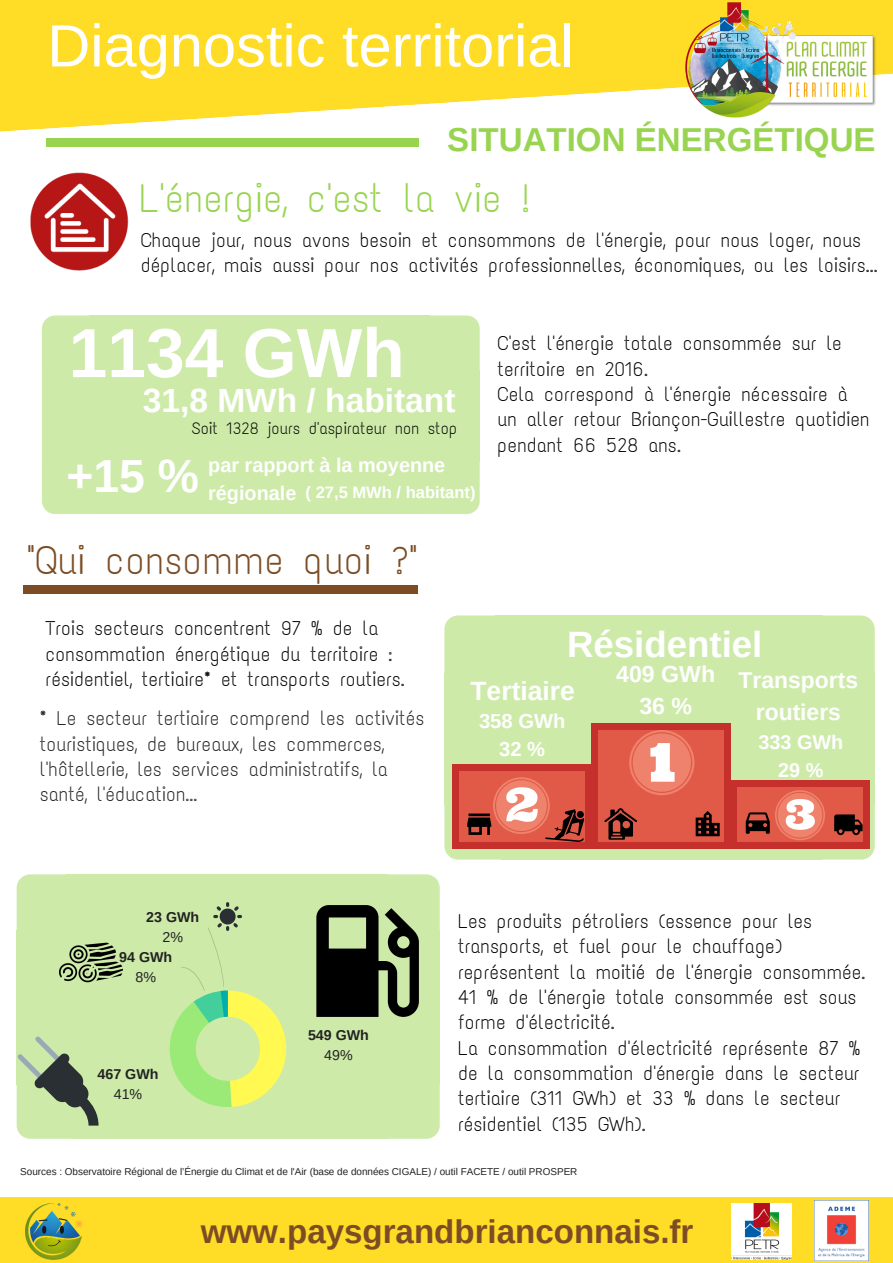
<style>
.page{position:relative;width:893px;height:1263px;background:#fff}
.page>*{position:absolute;margin:0;border:0;box-sizing:border-box;transform-origin:0 0}
.t1{font:700 69.53px "Arimo";color:#fff}
.t2{font:59.62px "Arimo";color:#fff}
.t3{font:700 46.35px "Arimo";color:#fff}
.t4{font:39.75px "Text Me One";color:#99d450}
.t5{font:39.75px "Text Me One";color:#7c4d25}
.t6{font:700 36.6px "Arimo";color:#fff}
.t7{font:700 33.53px "Arimo";color:#fff}
.t8{font:700 33.08px "Arimo";color:#7c4d25}
.t9{font:700 33.08px "Arimo";color:#99d450}
.t10{font:700 26.47px "Arimo";color:#fff}
.t11{font:700 23.17px/32.1px "Arimo";color:#fff;text-align:center}
.t12{font:700 22.88px/31.5px "Arimo";color:#fff;text-align:center}
.t13{font:700 20.17px/28.1px "Arimo";color:#fff;text-align:center}
.t14{font:19.88px/25.3px "Text Me One";color:#000}
.t15{font:19.88px/25.3px "Text Me One";color:#222}
.t16{font:700 19.88px/27.6px "Arimo";color:#fff;text-align:center}
.t17{font:16.58px "Text Me One";color:#000}
.t18{font:700 16.58px "Arimo";color:#fff}
.t19{font:700 14.25px "Arimo";color:#222}
.t20{font:14.25px "Arimo";color:#222}
.t21{font:9.9px "Arimo";color:#222}
.s1{font-size:19.88px}
</style>
<div class="page">
<svg style="left:0;top:0;width:893px;height:132px;fill:#ffdc26"></svg>
<img style="left:655px;top:0;width:236px;height:118px">
<div style="left:42px;top:315px;width:48px;height:55px;background:#cdeaa9"></div>
<div style="left:90px;top:315px;width:340px;height:56px;background:#cdeaa9"></div>
<div style="left:430px;top:315px;width:50px;height:55px;background:#cdeaa9"></div>
<div style="left:42px;top:370px;width:55px;height:91px;background:#cdeaa9"></div>
<div style="left:94px;top:370px;width:336px;height:91px;background:#cdeaa9"></div>
<div style="left:425px;top:370px;width:55px;height:91px;background:#cdeaa9"></div>
<div style="left:42px;top:461px;width:54px;height:53px;background:#cdeaa9"></div>
<div style="left:96px;top:460px;width:334px;height:54px;background:#cdeaa9"></div>
<div style="left:430px;top:461px;width:50px;height:53px;background:#cdeaa9"></div>
<div style="left:47px;top:138px;width:48px;height:9px;background:#99d450"></div>
<div style="left:371px;top:138px;width:48px;height:9px;background:#99d450"></div>
<div style="left:94px;top:138px;width:278px;height:9px;background:#99d450"></div>
<div style="left:23px;top:586px;width:49px;height:8px;background:#7c4d25"></div>
<div style="left:369px;top:586px;width:49px;height:8px;background:#7c4d25"></div>
<div style="left:71px;top:586px;width:299px;height:8px;background:#7c4d25"></div>
<div style="left:444px;top:615px;width:51px;height:58px;background:#cdeaa9"></div>
<div style="left:495px;top:615px;width:327px;height:59px;background:#cdeaa9"></div>
<div style="left:822px;top:615px;width:53px;height:58px;background:#cdeaa9"></div>
<div style="left:444px;top:673px;width:58px;height:131px;background:#cdeaa9"></div>
<div style="left:499px;top:673px;width:323px;height:131px;background:#cdeaa9"></div>
<div style="left:818px;top:673px;width:57px;height:131px;background:#cdeaa9"></div>
<div style="left:501px;top:802px;width:321px;height:58px;background:#cdeaa9"></div>
<div style="left:17px;top:874px;width:49px;height:57px;background:#cdeaa9"></div>
<div style="left:66px;top:874px;width:322px;height:58px;background:#cdeaa9"></div>
<div style="left:17px;top:931px;width:56px;height:154px;background:#cdeaa9"></div>
<div style="left:70px;top:931px;width:318px;height:154px;background:#cdeaa9"></div>
<div style="left:384px;top:931px;width:56px;height:154px;background:#cdeaa9"></div>
<div style="left:72px;top:1082px;width:316px;height:57px;background:#cdeaa9"></div>
<div style="left:388px;top:1085px;width:52px;height:54px;background:#cdeaa9"></div>
<img style="left:30px;top:172px;width:99px;height:99px">
<div style="left:596px;top:728px;width:130px;height:116px;background:#e05a47"></div>
<div style="left:724px;top:842px;width:7px;height:7px;background:#c6302c"></div>
<div style="left:591px;top:729px;width:7px;height:114px;background:#c6302c"></div>
<div style="left:591px;top:842px;width:7px;height:7px;background:#c6302c"></div>
<div style="left:724px;top:729px;width:7px;height:114px;background:#c6302c"></div>
<div style="left:598px;top:842px;width:127px;height:7px;background:#c6302c"></div>
<div style="left:724px;top:723px;width:7px;height:7px;background:#c6302c"></div>
<div style="left:591px;top:723px;width:7px;height:7px;background:#c6302c"></div>
<div style="left:598px;top:723px;width:127px;height:7px;background:#c6302c"></div>
<svg style="left:696px;top:811px;width:24px;height:25px"></svg>
<svg style="left:604px;top:808px;width:33px;height:32px"></svg>
<div style="left:735px;top:785px;width:130px;height:58px;background:#e05a47"></div>
<div style="left:730px;top:786px;width:7px;height:56px;background:#c6302c"></div>
<div style="left:730px;top:842px;width:7px;height:7px;background:#c6302c"></div>
<div style="left:863px;top:786px;width:6px;height:56px;background:#c6302c"></div>
<div style="left:736px;top:842px;width:127px;height:7px;background:#c6302c"></div>
<div style="left:863px;top:780px;width:6px;height:7px;background:#c6302c"></div>
<div style="left:730px;top:780px;width:7px;height:7px;background:#c6302c"></div>
<div style="left:736px;top:780px;width:127px;height:7px;background:#c6302c"></div>
<div style="left:457px;top:770px;width:130px;height:74px;background:#e05a47"></div>
<div style="left:585px;top:842px;width:7px;height:7px;background:#c6302c"></div>
<div style="left:452px;top:770px;width:7px;height:73px;background:#c6302c"></div>
<div style="left:585px;top:770px;width:7px;height:73px;background:#c6302c"></div>
<div style="left:459px;top:842px;width:127px;height:7px;background:#c6302c"></div>
<div style="left:585px;top:764px;width:7px;height:7px;background:#c6302c"></div>
<div style="left:452px;top:764px;width:7px;height:7px;background:#c6302c"></div>
<div style="left:459px;top:764px;width:127px;height:7px;background:#c6302c"></div>
<svg style="left:629px;top:730px;width:65px;height:65px"></svg>
<svg style="left:444px;top:777px;width:140px;height:83px"></svg>
<svg style="left:746px;top:790px;width:129px;height:70px"></svg>
<svg style="left:316px;top:874px;width:124px;height:143px"></svg>
<svg style="left:17px;top:1036px;width:82px;height:103px"></svg>
<img style="left:60px;top:942px;width:62px;height:41px">
<svg style="left:170px;top:902px;width:116px;height:205px"></svg>
<div style="left:0;top:1198px;width:893px;height:65px;background:#ffdc26"></div>
<img style="left:26px;top:1204px;width:57px;height:55px">
<img style="left:814px;top:1200px;width:54px;height:61px">
<img style="left:732px;top:1204px;width:60px;height:55px">
<h2 class="t2" style="left:47px;top:12px;width:528px">Diagnostic territorial</h2>
<h3 class="t9" style="left:447px;top:121px;width:430px">SITUATION ÉNERGÉTIQUE</h3>
<h3 class="t4" style="left:140px;top:174px;width:392px">L'énergie, c'est la vie !</h3>
<p class="t14" style="left:141px;top:227px;width:739px">Chaque jour, nous avons besoin et consommons de l'énergie, pour nous loger, nous déplacer, mais aussi pour nos activités professionnelles, économiques, ou les loisirs...</p>
<h1 class="t1" style="left:69px;top:314px;width:338px">1134 GWh</h1>
<h3 class="t7" style="left:143px;top:382px;width:314px">31,8 MWh / habitant</h3>
<p class="t17" style="left:192px;top:419px;width:267px">Soit 1328 jours d'aspirateur non stop</p>
<h3 class="t3" style="left:66px;top:450px;width:134px">+15 %</h3>
<p class="t16" style="left:208px;top:451px;width:239px">par rapport à la moyenne</p>
<p class="t18" style="left:208px;top:482px;width:269px"><span class="s1">régionale</span> ( 27,5 MWh / habitant)</p>
<h3 class="t5" style="left:27px;top:536px;width:392px">"Qui consomme quoi ?"</h3>
<p class="t14" style="left:497px;top:331px;width:374px">C'est l'énergie totale consommée sur le territoire en 2016.<br>Cela correspond à l'énergie nécessaire à un aller retour Briançon-Guillestre quotidien pendant 66 528 ans.</p>
<p class="t14" style="left:46px;top:616px;width:361px">Trois secteurs concentrent 97 % de la consommation énergétique du territoire : résidentiel, tertiaire* et transports routiers.</p>
<p class="t15" style="left:40px;top:706px;width:386px">* Le secteur tertiaire comprend les activités touristiques, de bureaux, les commerces, l'hôtellerie, les services administratifs, la santé, l'éducation...</p>
<h3 class="t6" style="left:567px;top:624px;width:197px">Résidentiel</h3>
<h3 class="t10" style="left:470px;top:676px;width:106px">Tertiaire</h3>
<p class="t12" style="left:739px;top:665px;width:121px">Transports routiers</p>
<p class="t11" style="left:616px;top:658px;width:101px">409 GWh<br>36 %</p>
<p class="t13" style="left:479px;top:707px;width:88px">358 GWh<br>32 %</p>
<p class="t16" style="left:758px;top:728px;width:86px">333 GWh<br>29 %</p>
<p class="t19" style="left:146px;top:909px;width:54px">23 GWh</p>
<p class="t20" style="left:162px;top:929px;width:22px">2%</p>
<p class="t19" style="left:119px;top:949px;width:54px">94 GWh</p>
<p class="t20" style="left:135px;top:969px;width:22px">8%</p>
<p class="t19" style="left:98px;top:1066px;width:62px">467 GWh</p>
<p class="t20" style="left:114px;top:1086px;width:30px">41%</p>
<p class="t19" style="left:308px;top:1027px;width:62px">549 GWh</p>
<p class="t20" style="left:324px;top:1047px;width:30px">49%</p>
<p class="t14" style="left:458px;top:908px;width:409px">Les produits pétroliers (essence pour les transports, et fuel pour le chauffage) représentent la moitié de l'énergie consommée.<br>41 % de l'énergie totale consommée est sous forme d'électricité.<br>La consommation d'électricité représente 87 % de la consommation d'énergie dans le secteur tertiaire (311 GWh) et 33 % dans le secteur résidentiel (135 GWh).</p>
<p class="t21" style="left:20px;top:1166px;width:559px">Sources : Observatoire Régional de l’Énergie du Climat et de l'Air (base de données CIGALE) / outil FACETE / outil PROSPER</p>
<h3 class="t8" style="left:201px;top:1213px;width:494px">www.paysgrandbrianconnais.fr</h3>
</div>
